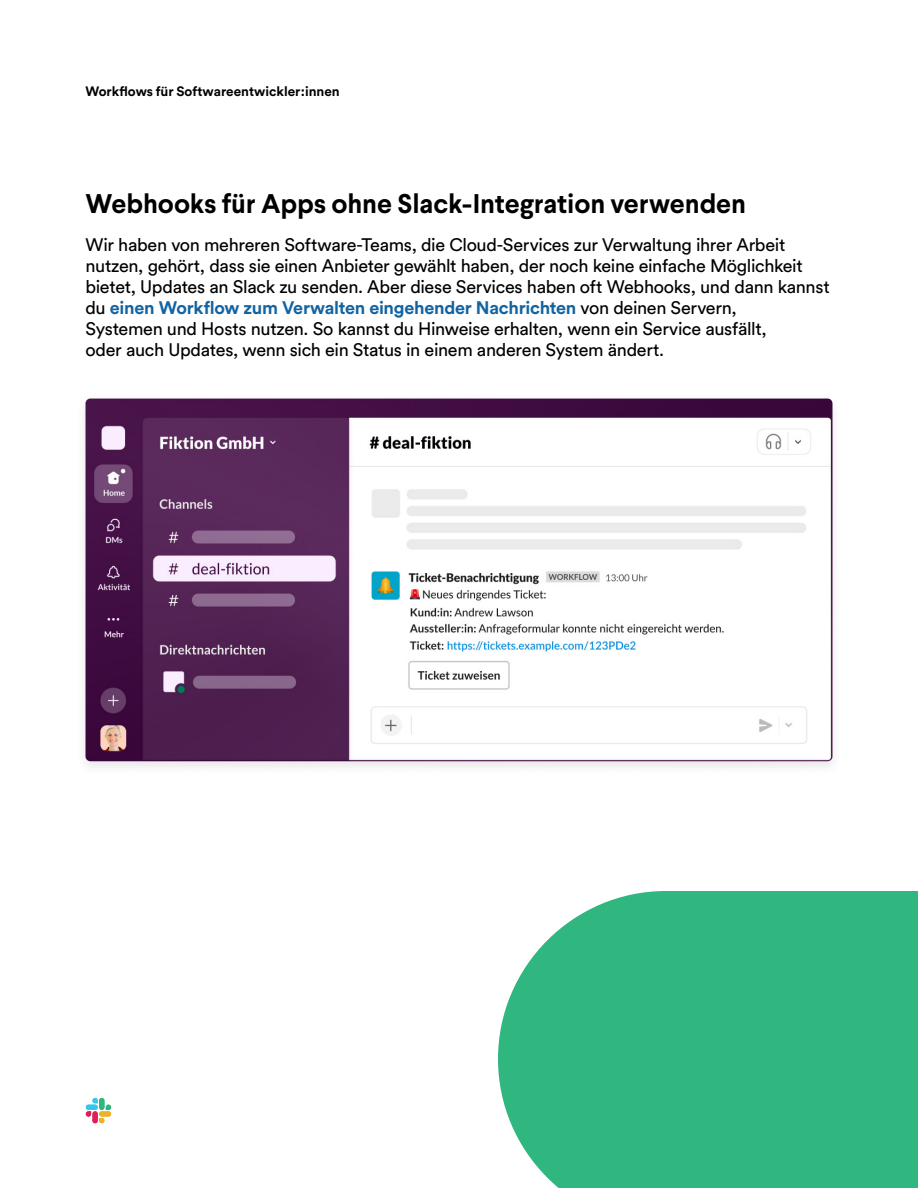
<style>
.page{position:relative;width:918px;height:1188px;background:#fff}
.page>*{position:absolute;margin:0;border:0;box-sizing:border-box;transform-origin:0 0}
.t1{font:700 27px "Larsseit";letter-spacing:-.005em;color:#000}
.Body{font:18px/21px "Slack Circular";letter-spacing:-.02em;color:#000}
.t2{font:700 13.5px "Slack Circular";color:#000}
.s1{font-weight:700;color:#1264a3}
</style>
<div class="page">
<svg style="left:86px;top:1111px;width:5px;height:6px"></svg>
<div style="left:92px;top:1111px;width:6px;height:12px;background:#e01e5a;border-radius:3px"></div>
<svg style="left:92px;top:1098px;width:6px;height:5px"></svg>
<div style="left:86px;top:1105px;width:12px;height:5px;background:#36c5f0;border-radius:3px"></div>
<svg style="left:106px;top:1105px;width:5px;height:5px"></svg>
<div style="left:99px;top:1098px;width:5px;height:12px;background:#2eb67d;border-radius:3px"></div>
<svg style="left:99px;top:1118px;width:5px;height:5px"></svg>
<div style="left:99px;top:1111px;width:12px;height:6px;background:#ecb22e;border-radius:3px"></div>
<div style="left:74px;top:392px;width:770px;height:386px;background:#000;opacity:.1"></div>
<img style="left:86px;top:398px;width:746px;height:363px">
<div style="left:498px;top:891px;width:420px;height:297px;background:#30b77f"></div>
<p class="t2" style="left:85px;top:82px;width:256px">Workflows für Softwareentwickler:innen</p>
<h2 class="t1" style="left:86px;top:186px;width:662px">Webhooks für Apps ohne Slack-Integration verwenden</h2>
<p class="Body" style="left:86px;top:233px;width:746px">Wir haben von mehreren Software-Teams, die Cloud-Services zur Verwaltung ihrer Arbeit nutzen, gehört, dass sie einen Anbieter gewählt haben, der noch keine einfache Möglichkeit bietet, Updates an Slack zu senden. Aber diese Services haben oft Webhooks, und dann kannst du <span class="s1">einen Workflow zum Verwalten eingehender Nachrichten</span> von deinen Servern,<br>Systemen und Hosts nutzen. So kannst du Hinweise erhalten, wenn ein Service ausfällt,<br>oder auch Updates, wenn sich ein Status in einem anderen System ändert.</p>
</div>
